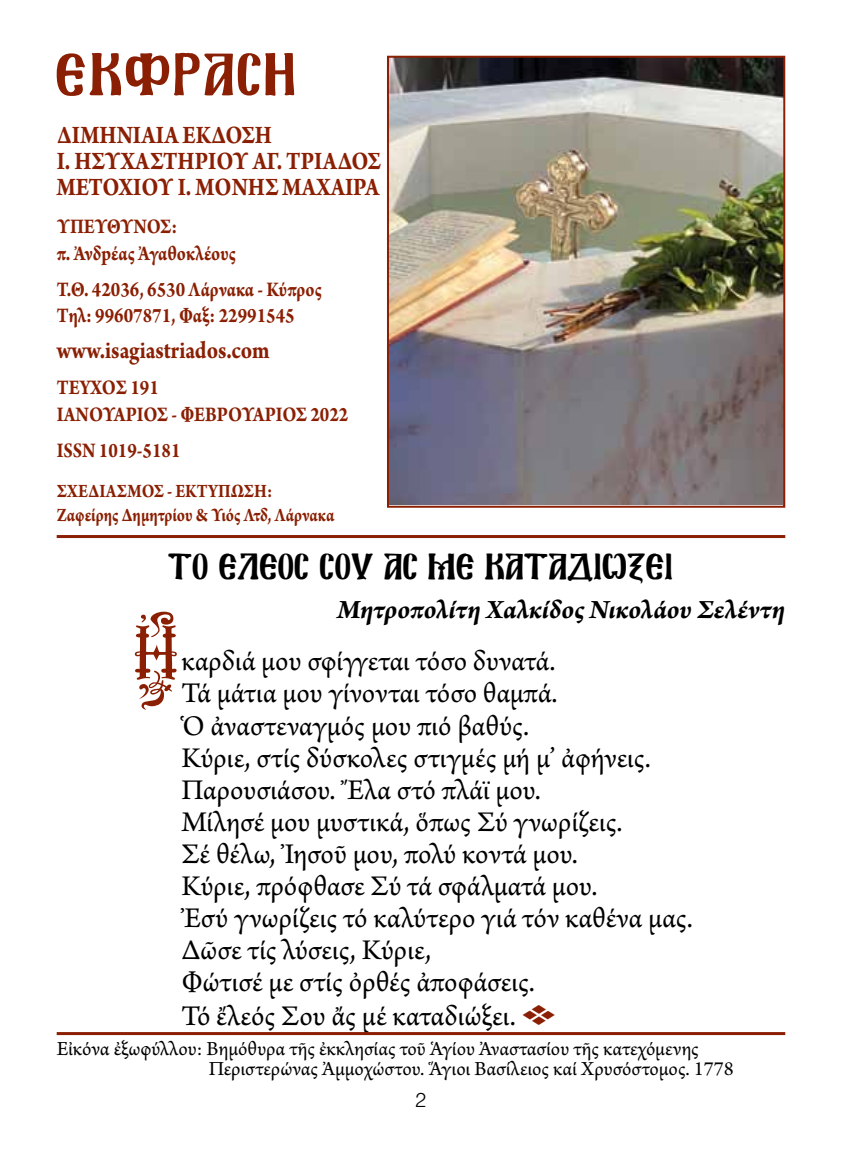
<style>
.page{position:relative;width:842px;height:1163px;background:#fff}
.page>*{position:absolute;margin:0;border:0;box-sizing:border-box;transform-origin:0 0}
.t1{font:100px "Mg Konstantinos Normal";color:#8a1f03}
.t2{font:53.2px "Mg Ekklisia Normal";letter-spacing:.04em;color:#8a1f03}
.t3{font:32px "Mg Ekklisia Normal";color:#000}
.t4{font:30px/32.2px "Arno Pro";letter-spacing:-.005em;color:#000}
.t5{font:italic 700 28px "Arno Pro";color:#000}
.t6{font:700 26.6px/26px "Arno Pro";color:#8a1f03;scale:.85 1}
.t7{font:700 26px "Arno Pro";color:#8a1f03;scale:.85 1}
.t8{font:700 22px/26.4px "Arno Pro";color:#8a1f03;scale:.85 1}
.t9{font:21px/20px "Arno Pro";letter-spacing:-.005em;color:#000}
.t10{font:700 20px/24px "Arno Pro";color:#8a1f03;scale:.85 1}
.t11{font:300 20px "UB Helvetica";color:#000}
.s1{font-family:"Type Embellishments One Let Plain";color:#8a1f03}
</style>
<div class="page">
<hr style="left:57px;top:1031px;width:728px;height:3px;background:#8a1f03">
<hr style="left:57px;top:535px;width:728px;height:3px;background:#8a1f03">
<img style="left:390px;top:59px;width:392px;height:445px">
<div style="left:387px;top:56px;width:398px;height:451px;border:2px solid #8a1f03"></div>
<h2 class="t2" style="left:57px;top:53px;width:242px">EKºPA™H</h2>
<p class="t6" style="left:57px;top:123px;width:383px">ΔIMHNIAIA EKΔΟΣΗ<br>I. ΗΣΥΧΑΣΤΗΡΙΟΥ ΑΓ. ΤΡΙΑΔΟΣ<br>ΜΕΤΟΧΙΟΥ Ι. ΜΟΝΗΣ ΜΑΧΑΙΡΑ</p>
<p class="t8" style="left:57px;top:215px;width:212px">ΥΠΕΥΘΥΝΟΣ:<br>π. Ἀνδpέας Ἀγαθοκλέους</p>
<p class="t8" style="left:57px;top:277px;width:313px">T.Θ. 42036, 6530 Λάρνακα - Kύπρος<br>Tηλ: 99607871, Φαξ: 22991545</p>
<p class="t7" style="left:57px;top:335px;width:252px">www.isagiastriados.com</p>
<p class="t8" style="left:57px;top:375px;width:345px">TEYXOΣ 191<br>ΙΑΝΟΥΑΡΙΟΣ - ΦΕΒΡΟΥΑΡΙΟΣ 2022</p>
<p class="t8" style="left:57px;top:438px;width:147px">ISSN 1019-5181</p>
<p class="t10" style="left:57px;top:479px;width:328px">ΣΧΕΔΙΑΣΜΟΣ - EKTYΠΩΣΗ:<br>Ζαφείρης Δημητρίου &amp; Υιός Λτδ, Λάρνακα</p>
<p class="t3" style="left:168px;top:553px;width:507px">TO ELEOS SOY AS ME KATADIVJEI</p>
<p class="t5" style="left:337px;top:592px;width:450px">Μητροπολίτη Χαλκίδος Νικολάου Σελέντη</p>
<h1 class="t1" style="left:135px;top:610px;width:48px">H</h1>
<p class="t4" style="left:181px;top:646px;width:513px">καρδιά μου σφίγγεται τόσο δυνατά.<br>Τά μάτια μου γίνονται τόσο θαμπά.<br>Ὁ ἀναστεναγμός μου πιό βαθύς.<br>Κύριε, στίς δύσκολες στιγμές μή μ’ ἀφήνεις.<br>Παρουσιάσου. Ἔλα στό πλάϊ μου.<br>Μίλησέ μου μυστικά, ὅπως Σύ γνωρίζεις.<br>Σέ θέλω, Ἰησοῦ μου, πολύ κοντά μου.<br>Κύριε, πρόφθασε Σύ τά σφάλματά μου.<br>Ἐσύ γνωρίζεις τό καλύτερο γιά τόν καθένα μας.<br>Δῶσε τίς λύσεις, Κύριε,<br>Φώτισέ με στίς ὀρθές ἀποφάσεις.<br>Τό ἔλεός Σου ἄς μέ καταδιώξει. <span class="s1">E</span></p>
<p class="t9" style="left:209px;top:1040px;width:527px;text-indent:-152px">Εἰκόνα ἐξωφύλλου: Βημόθυρα τῆς ἐκκλησίας τοῦ Ἁγίου Ἀναστασίου τῆς κατεχόμενης<br>Περιστερώνας Ἀμμοχώστου. Ἅγιοι Βασίλειος καί Χρυσόστομος. 1778</p>
<p class="t11" style="left:416px;top:1087px;width:12px">2</p>
</div>
